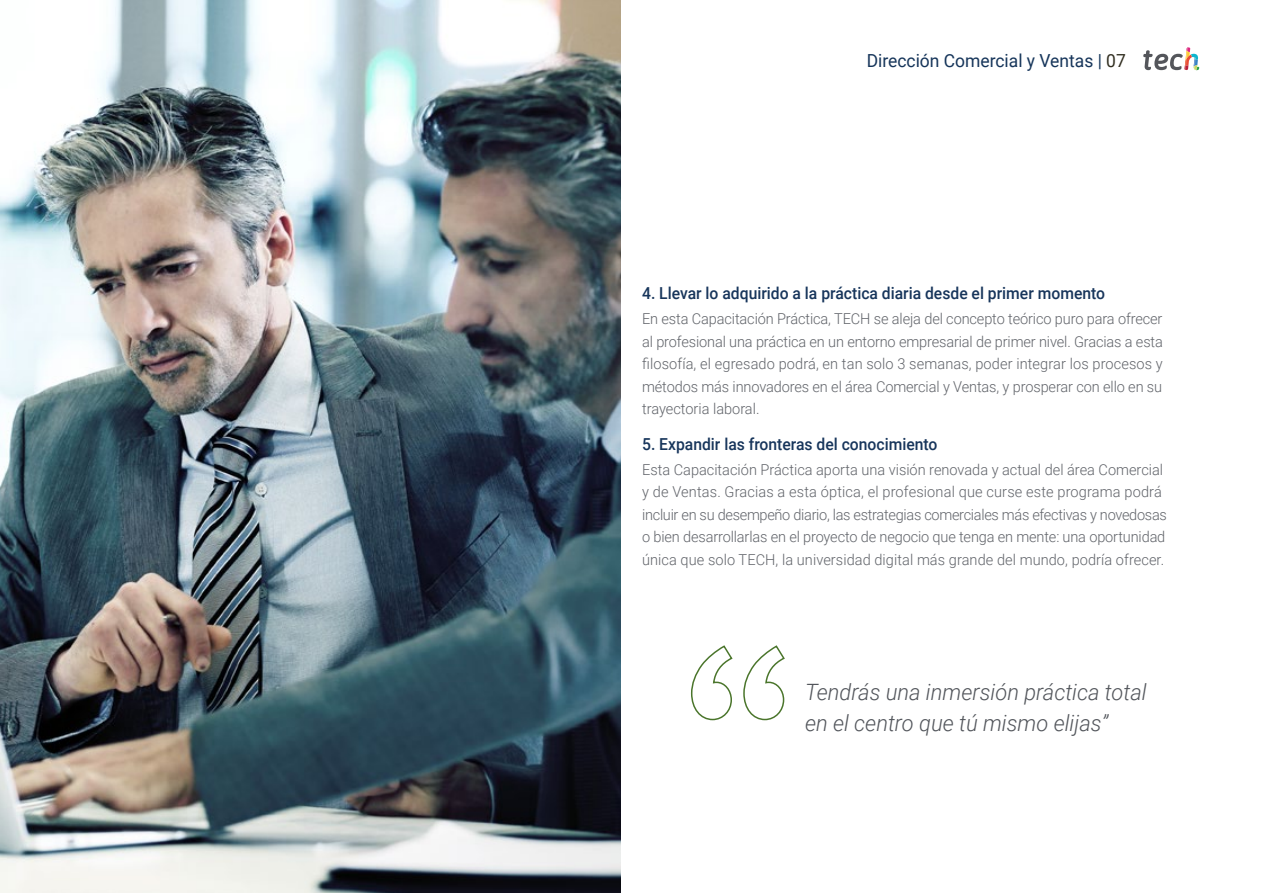
<style>
.page{position:relative;width:1263px;height:893px;background:#fff}
.page>*{position:absolute;margin:0;border:0;box-sizing:border-box;transform-origin:0 0}
.t1{font:italic 300 22.5px/31.5px "Roboto";color:#52555b}
.t2{font:18px "Roboto";color:#16355a}
.t3{font:500 16.5px "Roboto";color:#17355b;scale:.95 1}
.t4{font:300 15px/22.5px "Roboto";color:#61646a;text-align:justify}
.s1{color:#153559}
.s2{color:#312e20}
</style>
<div class="page">
<svg style="left:691px;top:645px;width:94px;height:76px"></svg>
<img style="left:0;top:0;width:621px;height:893px">
<svg style="left:1143px;top:47px;width:56px;height:24px"></svg>
<p class="t2" style="left:867px;top:48px;width:261px">Dirección Comercial y Ventas <span class="s1">|</span> <span class="s2">07</span></p>
<p class="t3" style="left:642px;top:282px;width:489px">4. Llevar lo adquirido a la práctica diaria desde el primer momento</p>
<p class="t4" style="left:642px;top:307px;width:522px">En esta Capacitación Práctica, TECH se aleja del concepto teórico puro para ofrecer al profesional una práctica en un entorno empresarial de primer nivel. Gracias a esta filosofía, el egresado podrá, en tan solo 3 semanas, poder integrar los procesos y métodos más innovadores en el área Comercial y Ventas, y prosperar con ello en su trayectoria laboral.</p>
<p class="t3" style="left:642px;top:433px;width:312px">5. Expandir las fronteras del conocimiento</p>
<p class="t4" style="left:642px;top:458px;width:526px;text-align:left">Esta Capacitación Práctica aporta una visión renovada y actual del área Comercial y de Ventas. Gracias a esta óptica, el profesional que curse este programa podrá incluir en su desempeño diario, las estrategias comerciales más efectivas y novedosas o bien desarrollarlas en el proyecto de negocio que tenga en mente: una oportunidad única que solo TECH, la universidad digital más grande del mundo, podría ofrecer.</p>
<h1 class="t1" style="left:805px;top:675px;width:343px">Tendrás una inmersión práctica total en el centro que tú mismo elijas”</h1>
</div>
